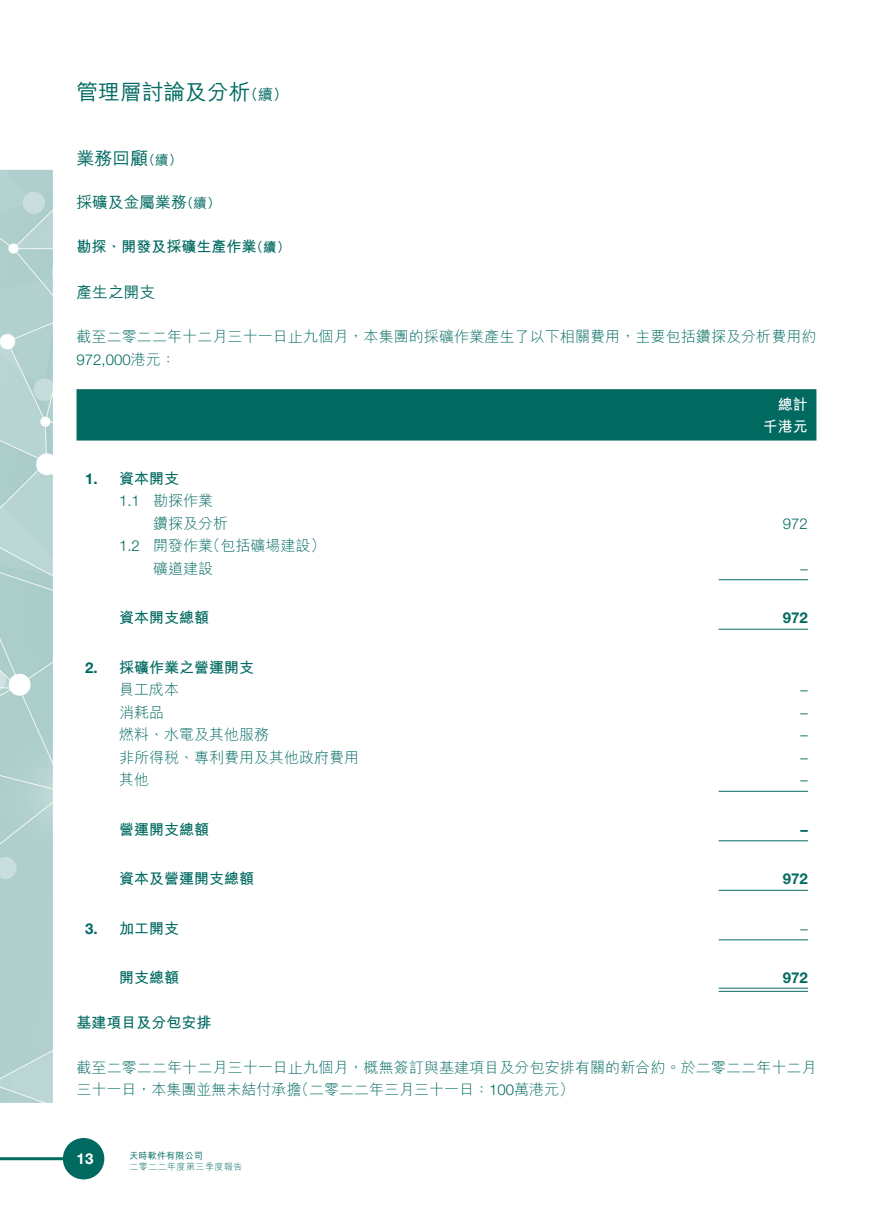
<style>
.page{position:relative;width:893px;height:1212px;background:#fff}
.page>*{position:absolute;margin:0;border:0;box-sizing:border-box;transform-origin:0 0}
.t1{font:500 21.75px "M Hei HK";color:#006a61}
.t2{font:500 18px "M Hei HK";color:#006a61}
.t3{font:500 15.75px "M Hei HK";color:#006a61}
.t4{font:300 15px/22.5px "M Hei HK";letter-spacing:.005em;color:#006a61}
.t5{font:700 15px "M Hei HK";color:#006a61}
.t6{font:300 15px "Helvetica Neue LT Std";color:#006a61}
.t7{font:700 15px "Helvetica Neue LT Std";color:#006a61}
.t8{font:700 15px/22.5px "M Hei HK";color:#fff;text-align:right}
.t9{font:500 15px "M Hei HK";color:#006a61}
.t10{font:700 15px "Helvetica Neue LT Std";color:#fff}
.t11{font:500 13.5px "M Hei HK";color:#006a61}
.t12{font:700 13.5px "M Hei HK";color:#006a61}
.t13{font:300 9px "M Hei HK";letter-spacing:.05em;color:#006a61}
.t14{font:500 9px "M Hei HK";letter-spacing:.025em;color:#006a61}
.s1{font-family:"M Hei HK"}
.s2{font-family:"Helvetica Neue LT Std"}
</style>
<div class="page">
<img style="left:0;top:169px;width:817px;height:1011px">
<div style="left:63px;top:1138px;width:41px;height:41px;background:#006a61;border-radius:50%"></div>
<hr style="left:0;top:1157px;width:66px;height:3px;background:#006a61">
<div style="left:77px;top:389px;width:739px;height:51px;background:#006a61"></div>
<hr style="left:719px;top:579px;width:89px;height:1px;background:#006a61">
<hr style="left:719px;top:629px;width:89px;height:1px;background:#006a61">
<hr style="left:719px;top:791px;width:89px;height:1px;background:#006a61">
<hr style="left:719px;top:840px;width:89px;height:1px;background:#006a61">
<hr style="left:719px;top:890px;width:89px;height:1px;background:#006a61">
<hr style="left:719px;top:939px;width:89px;height:1px;background:#006a61">
<hr style="left:719px;top:988px;width:89px;height:1px;background:#006a61">
<hr style="left:719px;top:991px;width:89px;height:1px;background:#006a61">
<h1 class="t1" style="left:77px;top:76px;width:176px">管理層討論及分析</h1>
<p class="t9" style="left:243px;top:84px;width:46px">（續(</p>
<p class="t2" style="left:77px;top:145px;width:74px">業務回顧</p>
<p class="t11" style="left:142px;top:150px;width:42px">（續(</p>
<p class="t3" style="left:77px;top:191px;width:112px">採礦及金屬業務</p>
<p class="t11" style="left:180px;top:193px;width:42px">（續(</p>
<p class="t5" style="left:77px;top:236px;width:182px">勘探、開發及採礦生產作業</p>
<p class="t3" style="left:77px;top:281px;width:80px">產生之開支</p>
<p class="t4" style="left:77px;top:325px;width:742px">截至二零二二年十二月三十一日止九個月，本集團的採礦作業產生了以下相關費用，主要包括鑽探及分析費用約</p>
<p class="t6" style="left:77px;top:350px;width:101px">972,000<span class="s1">港元：</span></p>
<p class="t8" style="left:763px;top:392px;width:46px">總計千港元</p>
<p class="t5" style="left:119px;top:467px;width:61px">資本開支</p>
<p class="t12" style="left:250px;top:237px;width:42px">（續(</p>
<p class="t7" style="left:85px;top:469px;width:14px">1.</p>
<p class="t7" style="left:85px;top:658px;width:14px">2.</p>
<p class="t7" style="left:85px;top:919px;width:14px">3.</p>
<p class="t6" style="left:119px;top:492px;width:22px">1.1</p>
<p class="t6" style="left:119px;top:537px;width:22px">1.2</p>
<p class="t4" style="left:153px;top:489px;width:61px">勘探作業</p>
<p class="t4" style="left:206px;top:512px;width:121px;text-indent:-53px">鑽探及分析<br>（包括礦場建設(</p>
<p class="t4" style="left:153px;top:534px;width:61px">開發作業</p>
<p class="t4" style="left:153px;top:557px;width:61px">礦道建設</p>
<p class="t5" style="left:119px;top:607px;width:91px">資本開支總額</p>
<p class="t5" style="left:119px;top:656px;width:136px">採礦作業之營運開支</p>
<p class="t4" style="left:119px;top:678px;width:61px">員工成本</p>
<p class="t4" style="left:119px;top:701px;width:46px">消耗品</p>
<p class="t4" style="left:119px;top:723px;width:151px">燃料、水電及其他服務</p>
<p class="t4" style="left:119px;top:746px;width:241px">非所得稅、專利費用及其他政府費用</p>
<p class="t4" style="left:119px;top:768px;width:31px">其他</p>
<p class="t5" style="left:119px;top:818px;width:91px">營運開支總額</p>
<p class="t5" style="left:119px;top:868px;width:136px">資本及營運開支總額</p>
<p class="t5" style="left:119px;top:917px;width:61px">加工開支</p>
<p class="t6" style="left:783px;top:514px;width:27px">972</p>
<p class="t6" style="left:800px;top:559px;width:9px">–</p>
<p class="t7" style="left:783px;top:608px;width:27px">972</p>
<p class="t6" style="left:800px;top:681px;width:9px">–</p>
<p class="t6" style="left:800px;top:703px;width:9px">–</p>
<p class="t6" style="left:800px;top:726px;width:9px">–</p>
<p class="t6" style="left:800px;top:748px;width:9px">–</p>
<p class="t6" style="left:800px;top:771px;width:9px">–</p>
<p class="t7" style="left:800px;top:820px;width:9px">–</p>
<p class="t7" style="left:783px;top:870px;width:27px">972</p>
<p class="t6" style="left:800px;top:919px;width:9px">–</p>
<p class="t5" style="left:119px;top:967px;width:61px">開支總額</p>
<p class="t5" style="left:77px;top:1011px;width:136px">基建項目及分包安排</p>
<p class="t4" style="left:294px;top:1055px;width:524px;text-indent:-218px">截至二零二二年十二月三十一日止九個月，概無簽訂與基建項目及分包安排有關的新合約。於二零二二年十二月（二零二二年三月三十一日：<span class="s2">100</span>萬港元(</p>
<p class="t7" style="left:783px;top:969px;width:27px">972</p>
<p class="t4" style="left:77px;top:1078px;width:226px">三十一日，本集團並無未結付承擔</p>
<p class="t10" style="left:77px;top:1149px;width:19px">13</p>
<p class="t14" style="left:129px;top:1149px;width:75px">天時軟件有限公司</p>
<p class="t13" style="left:129px;top:1162px;width:114px">二零二二年度第三季度報告</p>
</div>
